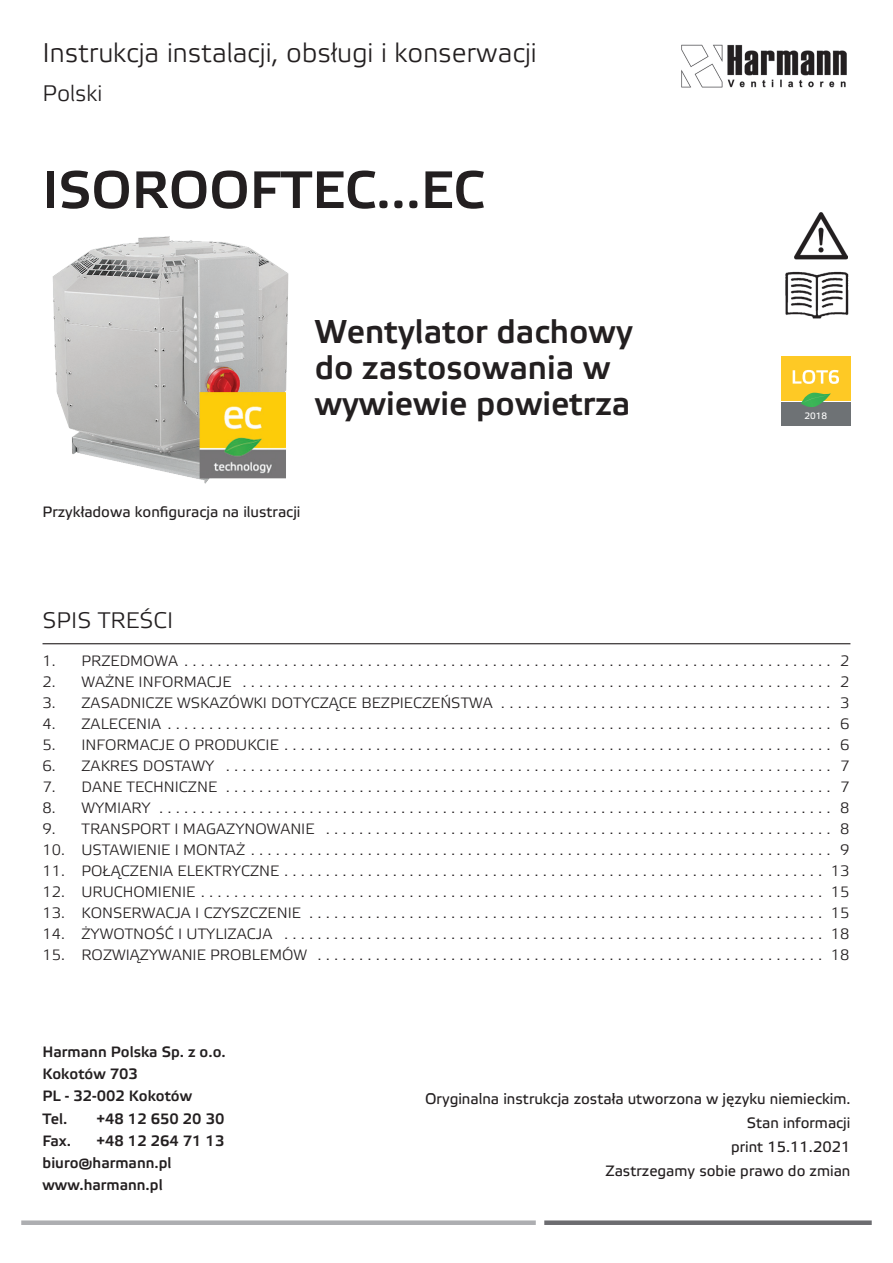
<style>
.page{position:relative;width:893px;height:1263px;background:#fff}
.page>*{position:absolute;margin:0;border:0;box-sizing:border-box;transform-origin:0 0}
.t1{font:500 52.5px "Etelka";color:#231f20}
.t2{font:500 33px/36px "Etelka";color:#231f20}
.t3{font:300 27px "Etelka";color:#231f20}
.t4{font:300 22.5px "Etelka";color:#231f20}
.t5{font:15px "Arial";color:#231f20}
.t6{font:15px/23.7px "Etelka Text";color:#231f20;text-align:right}
.t7{font:500 15px/22.2px "Etelka";color:#231f20}
.t8{font:300 15px "Etelka";color:#231f20}
.t9{font:9.15px "Etelka Text";color:#fff}
.s1{font-family:"Etelka";font-weight:300}
.s2{font-family:"Arial";font-weight:400}
</style>
<div class="page">
<hr style="left:43px;top:643px;width:807px;height:1px;background:#231f20">
<div style="left:21px;top:1220px;width:515px;height:5px;background:#adaeb1"></div>
<div style="left:544px;top:1220px;width:328px;height:5px;background:#6c6c70"></div>
<img style="left:794px;top:213px;width:54px;height:47px">
<img style="left:785px;top:271px;width:64px;height:47px">
<div style="left:781px;top:356px;width:69px;height:45px;background:#fec925"></div>
<div style="left:781px;top:402px;width:69px;height:23px;background:#6e7275"></div>
<svg style="left:801px;top:393px;width:30px;height:14px"></svg>
<svg style="left:793px;top:370px;width:46px;height:14px"></svg>
<img style="left:52px;top:236px;width:237px;height:248px">
<img style="left:681px;top:45px;width:165px;height:42px">
<h3 class="t3" style="left:43px;top:37px;width:496px">Instrukcja instalacji, obsługi i konserwacji</h3>
<h3 class="t4" style="left:43px;top:81px;width:61px">Polski</h3>
<h1 class="t1" style="left:43px;top:160px;width:319px">DVNI...EC 30</h1>
<h1 class="t1" style="left:43px;top:160px;width:443px">ISOROOFTEC...EC</h1>
<h2 class="t2" style="left:315px;top:315px;width:320px">Wentylator dachowy do zastosowania w wywiewie powietrza</h2>
<p class="t6" style="left:43px;top:501px;width:259px">Przykładowa konfiguracja na ilustracji</p>
<h3 class="t4" style="left:43px;top:607px;width:132px">SPIS TREŚCI</h3>
<p class="t9" style="left:804px;top:410px;width:24px">2018</p>
<p class="t5" style="left:43px;top:651px;width:808px"><span class="s1">1. PRZEDMOWA</span> . . . . . . . . . . . . . . . . . . . . . . . . . . . . . . . . . . . . . . . . . . . . . . . . . . . . . . . . . . . . . . . . . . . . . . . . . . . . . . <span class="s1">2</span></p>
<p class="t5" style="left:43px;top:672px;width:808px"><span class="s1">2. WAŻNE INFORMACJE</span> . . . . . . . . . . . . . . . . . . . . . . . . . . . . . . . . . . . . . . . . . . . . . . . . . . . . . . . . . . . . . . . . . . . . . . . <span class="s1">2</span></p>
<p class="t8" style="left:43px;top:694px;width:808px">3. ZASADNICZE WSKAZÓWKI DOTYCZĄCE BEZPIECZEŃSTWA <span class="s2">. . . . . . . . . . . . . . . . . . . . . . . . . . . . . . . . . . . . . . . .</span> 3</p>
<p class="t5" style="left:43px;top:714px;width:808px"><span class="s1">4. ZALECENIA</span> . . . . . . . . . . . . . . . . . . . . . . . . . . . . . . . . . . . . . . . . . . . . . . . . . . . . . . . . . . . . . . . . . . . . . . . . . . . . . . . . <span class="s1">6</span></p>
<p class="t5" style="left:43px;top:735px;width:808px"><span class="s1">5. INFORMACJE O PRODUKCIE</span> . . . . . . . . . . . . . . . . . . . . . . . . . . . . . . . . . . . . . . . . . . . . . . . . . . . . . . . . . . . . . . . . . . <span class="s1">6</span></p>
<p class="t5" style="left:43px;top:756px;width:808px"><span class="s1">6. ZAKRES DOSTAWY</span> . . . . . . . . . . . . . . . . . . . . . . . . . . . . . . . . . . . . . . . . . . . . . . . . . . . . . . . . . . . . . . . . . . . . . . . . . <span class="s1">7</span></p>
<p class="t5" style="left:43px;top:777px;width:808px"><span class="s1">7. DANE TECHNICZNE</span> . . . . . . . . . . . . . . . . . . . . . . . . . . . . . . . . . . . . . . . . . . . . . . . . . . . . . . . . . . . . . . . . . . . . . . . . . <span class="s1">7</span></p>
<p class="t5" style="left:43px;top:798px;width:808px"><span class="s1">8. WYMIARY</span> . . . . . . . . . . . . . . . . . . . . . . . . . . . . . . . . . . . . . . . . . . . . . . . . . . . . . . . . . . . . . . . . . . . . . . . . . . . . . . . . . <span class="s1">8</span></p>
<p class="t5" style="left:43px;top:819px;width:808px"><span class="s1">9. TRANSPORT I MAGAZYNOWANIE</span> . . . . . . . . . . . . . . . . . . . . . . . . . . . . . . . . . . . . . . . . . . . . . . . . . . . . . . . . . . . . . <span class="s1">8</span></p>
<p class="t5" style="left:43px;top:840px;width:808px"><span class="s1">10. USTAWIENIE I MONTAŻ</span> . . . . . . . . . . . . . . . . . . . . . . . . . . . . . . . . . . . . . . . . . . . . . . . . . . . . . . . . . . . . . . . . . . . . . . <span class="s1">9</span></p>
<p class="t5" style="left:43px;top:861px;width:808px"><span class="s1">11. POŁĄCZENIA ELEKTRYCZNE</span> . . . . . . . . . . . . . . . . . . . . . . . . . . . . . . . . . . . . . . . . . . . . . . . . . . . . . . . . . . . . . . . . . <span class="s1">13</span></p>
<p class="t5" style="left:43px;top:882px;width:808px"><span class="s1">12. URUCHOMIENIE</span> . . . . . . . . . . . . . . . . . . . . . . . . . . . . . . . . . . . . . . . . . . . . . . . . . . . . . . . . . . . . . . . . . . . . . . . . . . . <span class="s1">15</span></p>
<p class="t5" style="left:43px;top:903px;width:808px"><span class="s1">13. KONSERWACJA I CZYSZCZENIE</span> . . . . . . . . . . . . . . . . . . . . . . . . . . . . . . . . . . . . . . . . . . . . . . . . . . . . . . . . . . . . . . <span class="s1">15</span></p>
<p class="t5" style="left:43px;top:924px;width:808px"><span class="s1">14. ŻYWOTNOŚĆ I UTYLIZACJA</span> . . . . . . . . . . . . . . . . . . . . . . . . . . . . . . . . . . . . . . . . . . . . . . . . . . . . . . . . . . . . . . . . . <span class="s1">18</span></p>
<p class="t5" style="left:43px;top:945px;width:808px"><span class="s1">15. ROZWIĄZYWANIE PROBLEMÓW</span> . . . . . . . . . . . . . . . . . . . . . . . . . . . . . . . . . . . . . . . . . . . . . . . . . . . . . . . . . . . . . <span class="s1">18</span></p>
<p class="t7" style="left:43px;top:1041px;width:185px">Harmann Polska Sp. z o.o.<br>Kokotów 703<br>PL - 32-002 Kokotów<br>Tel.</p>
<p class="t7" style="left:97px;top:1108px;width:129px">+48 12 650 20 30</p>
<p class="t7" style="left:43px;top:1130px;width:183px;text-indent:54px">+48 12 264 71 13 biuro@harmann.pl www.harmann.pl</p>
<p class="t7" style="left:43px;top:1130px;width:30px">Fax.</p>
<p class="t6" style="left:425px;top:1088px;width:427px">Oryginalna instrukcja została utworzona w języku niemieckim.<br>Stan informacji<br>print 15.11.2021<br>Zastrzegamy sobie prawo do zmian</p>
<p class="t6" style="left:767px;top:1135px;width:43px">01 2</p>
<p class="t6" style="left:841px;top:1135px;width:11px">0</p>
</div>
